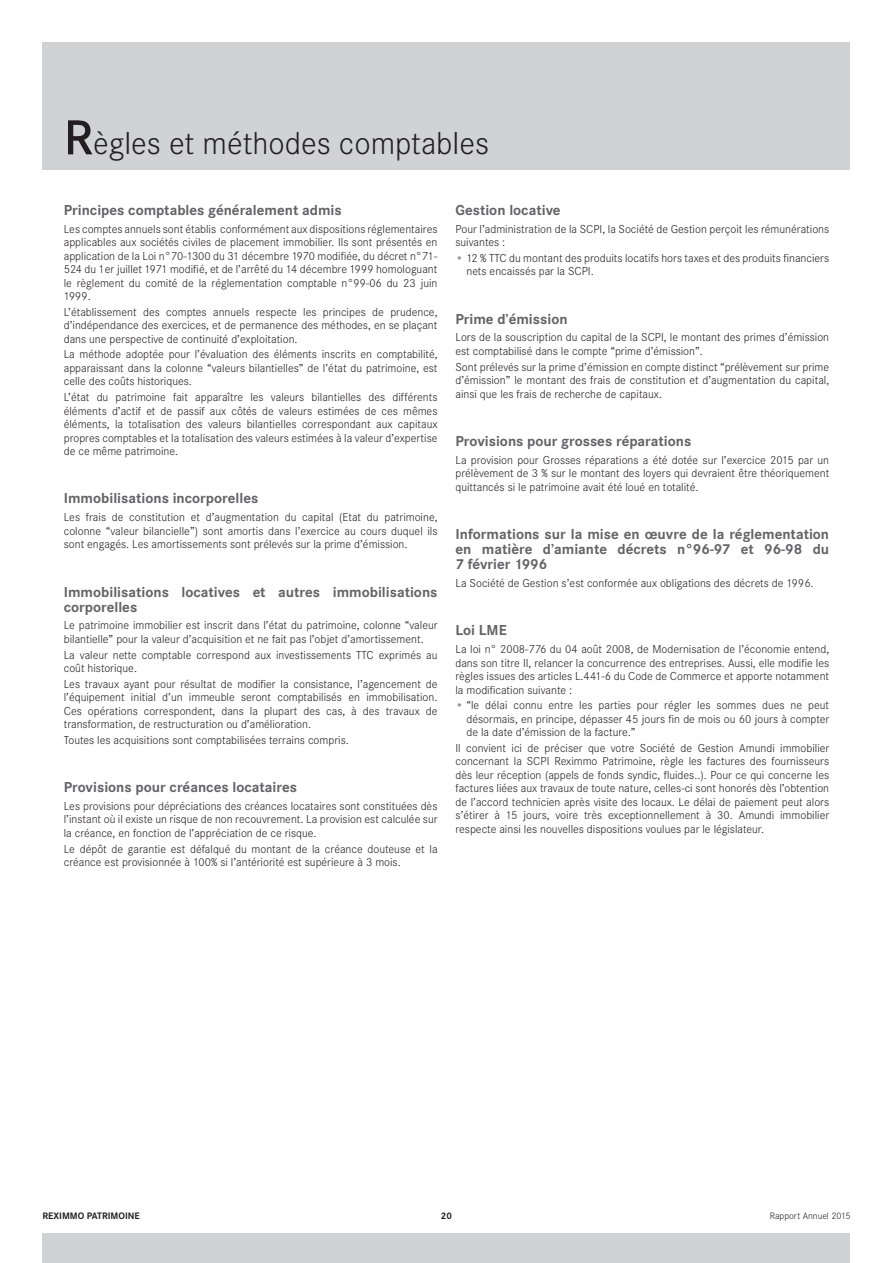
<style>
.page{position:relative;width:893px;height:1263px;background:#fff}
.page>*{position:absolute;margin:0;border:0;box-sizing:border-box;transform-origin:0 0}
.t1{font:300 33px "Corporate S";color:#231f20}
.t2{font:700 15px/15px "Corporate S";color:#636366}
.t3{font:300 12px/13.5px "Corporate S";color:#231f20;text-align:justify}
.t4{font:700 9.75px "Corporate S";color:#231f20}
.t5{font:300 9.75px "Corporate S";color:#231f20}
.s1{font-weight:600;font-size:51px}
.s2{color:#939598}
</style>
<div class="page">
<div style="left:43px;top:43px;width:807px;height:127px;background:#d1d2d4"></div>
<div style="left:43px;top:1233px;width:807px;height:30px;background:#d1d2d4"></div>
<p class="t1" style="left:64px;top:125px;width:427px"><span class="s1">R</span>ègles et méthodes comptables</p>
<p class="t2" style="left:64px;top:203px;width:280px">Principes comptables généralement admis</p>
<p class="t3" style="left:64px;top:222px;width:375px">Les comptes annuels sont établis conformément aux dispositions réglementaires applicables aux sociétés civiles de placement immobilier. Ils sont présentés en application de la Loi n°70-1300 du 31 décembre 1970 modifiée, du décret n°71- 524 du 1er juillet 1971 modifié, et de l’arrêté du 14 décembre 1999 homologuant le règlement du comité de la réglementation comptable n°99-06 du 23 juin 1999.</p>
<p class="t3" style="left:64px;top:305px;width:375px">L’établissement des comptes annuels respecte les principes de prudence, d’indépendance des exercices, et de permanence des méthodes, en se plaçant dans une perspective de continuité d’exploitation.</p>
<p class="t3" style="left:64px;top:348px;width:375px">La méthode adoptée pour l’évaluation des éléments inscrits en comptabilité, apparaissant dans la colonne “valeurs bilantielles” de l’état du patrimoine, est celle des coûts historiques.</p>
<p class="t3" style="left:64px;top:390px;width:375px">L’état du patrimoine fait apparaître les valeurs bilantielles des différents éléments d’actif et de passif aux côtés de valeurs estimées de ces mêmes éléments, la totalisation des valeurs bilantielles correspondant aux capitaux propres comptables et la totalisation des valeurs estimées à la valeur d’expertise de ce même patrimoine.</p>
<p class="t2" style="left:64px;top:491px;width:196px">Immobilisations incorporelles</p>
<p class="t3" style="left:64px;top:511px;width:375px">Les frais de constitution et d’augmentation du capital (Etat du patrimoine, colonne “valeur bilancielle”) sont amortis dans l’exercice au cours duquel ils sont engagés. Les amortissements sont prélevés sur la prime d’émission.</p>
<p class="t2" style="left:64px;top:584px;width:375px">Immobilisations locatives et autres immobilisations corporelles</p>
<p class="t3" style="left:64px;top:619px;width:375px">Le patrimoine immobilier est inscrit dans l’état du patrimoine, colonne “valeur bilantielle” pour la valeur d’acquisition et ne fait pas l’objet d’amortissement.</p>
<p class="t3" style="left:64px;top:648px;width:375px">La valeur nette comptable correspond aux investissements TTC exprimés au coût historique.</p>
<p class="t3" style="left:64px;top:677px;width:375px">Les travaux ayant pour résultat de modifier la consistance, l’agencement de l’équipement initial d’un immeuble seront comptabilisés en immobilisation.<br>Ces opérations correspondent, dans la plupart des cas, à des travaux de transformation, de restructuration ou d’amélioration.</p>
<p class="t3" style="left:64px;top:733px;width:287px">Toutes les acquisitions sont comptabilisées terrains compris.</p>
<p class="t2" style="left:64px;top:780px;width:235px">Provisions pour créances locataires</p>
<p class="t3" style="left:64px;top:799px;width:375px">Les provisions pour dépréciations des créances locataires sont constituées dès l’instant où il existe un risque de non recouvrement. La provision est calculée sur la créance, en fonction de l’appréciation de ce risque.</p>
<p class="t3" style="left:64px;top:842px;width:375px">Le dépôt de garantie est défalqué du montant de la créance douteuse et la créance est provisionnée à 100% si l’antériorité est supérieure à 3 mois.</p>
<p class="t2" style="left:455px;top:203px;width:107px">Gestion locative</p>
<p class="t3" style="left:455px;top:222px;width:375px">Pour l’administration de la SCPI, la Société de Gestion perçoit les rémunérations suivantes :</p>
<p class="t3" style="left:466px;top:251px;width:364px;text-indent:-11px"><span class="s2">•</span> 12 % TTC du montant des produits locatifs hors taxes et des produits financiers nets encaissés par la SCPI.</p>
<p class="t2" style="left:455px;top:311px;width:114px">Prime d’émission</p>
<p class="t3" style="left:455px;top:331px;width:375px">Lors de la souscription du capital de la SCPI, le montant des primes d’émission est comptabilisé dans le compte “prime d’émission”.</p>
<p class="t3" style="left:455px;top:360px;width:375px">Sont prélevés sur la prime d’émission en compte distinct “prélèvement sur prime d’émission” le montant des frais de constitution et d’augmentation du capital, ainsi que les frais de recherche de capitaux.</p>
<p class="t2" style="left:455px;top:434px;width:237px">Provisions pour grosses réparations</p>
<p class="t3" style="left:455px;top:453px;width:375px">La provision pour Grosses réparations a été dotée sur l’exercice 2015 par un prélèvement de 3 % sur le montant des loyers qui devraient être théoriquement quittancés si le patrimoine avait été loué en totalité.</p>
<p class="t2" style="left:455px;top:527px;width:375px;text-align:justify">Informations sur la mise en œuvre de la réglementation en matière d’amiante décrets n°96-97 et 96-98 du 7 février 1996</p>
<p class="t3" style="left:455px;top:576px;width:360px">La Société de Gestion s’est conformée aux obligations des décrets de 1996.</p>
<p class="t2" style="left:455px;top:623px;width:53px">Loi LME</p>
<p class="t3" style="left:455px;top:642px;width:375px">La loi n° 2008-776 du 04 août 2008, de Modernisation de l’économie entend, dans son titre II, relancer la concurrence des entreprises. Aussi, elle modifie les règles issues des articles L.441-6 du Code de Commerce et apporte notamment la modification suivante :</p>
<p class="t3" style="left:466px;top:698px;width:364px;text-indent:-11px"><span class="s2">•</span> “le délai connu entre les parties pour régler les sommes dues ne peut désormais, en principe, dépasser 45 jours fin de mois ou 60 jours à compter de la date d’émission de la facture.”</p>
<p class="t3" style="left:455px;top:741px;width:375px">Il convient ici de préciser que votre Société de Gestion Amundi immobilier concernant la SCPI Reximmo Patrimoine, règle les factures des fournisseurs dès leur réception (appels de fonds syndic, fluides..). Pour ce qui concerne les factures liées aux travaux de toute nature, celles-ci sont honorés dès l’obtention de l’accord technicien après visite des locaux. Le délai de paiement peut alors s’étirer à 15 jours, voire très exceptionnellement à 30. Amundi immobilier respecte ainsi les nouvelles dispositions voulues par le législateur.</p>
<p class="t4" style="left:43px;top:1210px;width:99px">REXIMMO PATRIMOINE</p>
<p class="t4" style="left:441px;top:1210px;width:13px">20</p>
<p class="t5" style="left:770px;top:1210px;width:82px">Rapport Annuel 2015</p>
</div>
